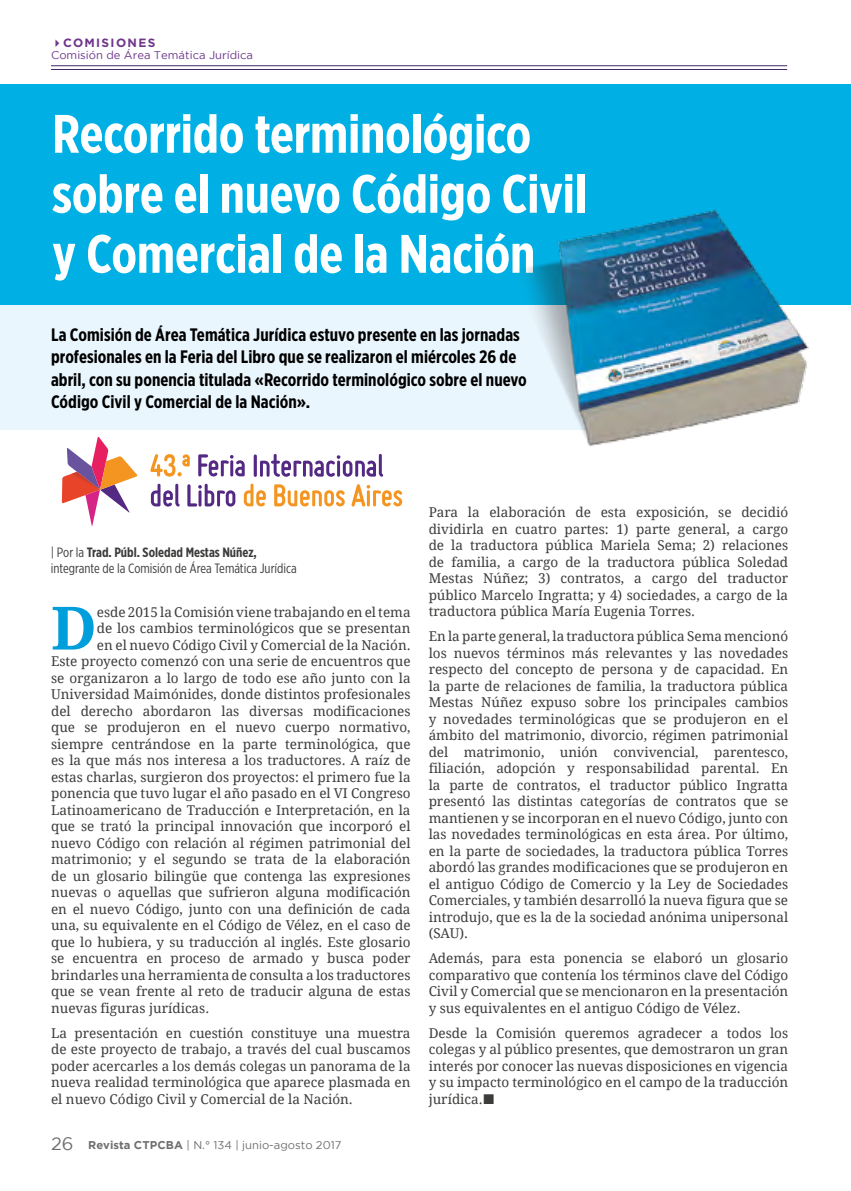
<style>
.page{position:relative;width:851px;height:1191px;background:#fff}
.page>*{position:absolute;margin:0;border:0;box-sizing:border-box;transform-origin:0 0}
.t1{font:700 59.7px "Droid Serif";color:#009edb}
.t2{font:700 54px/60px "Gotham X Narrow";letter-spacing:-.005em;color:#fff}
.t3{font:700 18px/22.5px "Gotham X Narrow";letter-spacing:.005em;color:#000}
.t4{font:13.5px/16.5px "Droid Serif";color:#3c3c3b;text-align:justify}
.t5{font:13.5px/16.5px "Gotham X Narrow";color:#3c3c3b}
.t6{font:700 12px "Gotham";letter-spacing:.11em;color:#70378d}
.t7{font:11.25px "Gotham";color:#706f6f}
.t8{font:11.25px "Gotham";color:#70378d}
.s1{font-weight:700}
.s2{font-size:18px}
</style>
<div class="page">
<div style="left:0;top:84px;width:850px;height:220px;background:#00b0e4"></div>
<div style="left:0;top:306px;width:662px;height:124px;background:#eaf6fd"></div>
<hr style="left:51px;top:65px;width:736px;height:1px;background:#432768">
<hr style="left:51px;top:69px;width:736px;height:1px;background:#432768">
<img style="left:489px;top:209px;width:359px;height:238px">
<svg style="left:198px;top:454px;width:47px;height:23px"></svg>
<hr style="left:254px;top:454px;width:3px;height:23px;background:#542984;border-radius:2px">
<svg style="left:260px;top:454px;width:123px;height:23px"></svg>
<svg style="left:151px;top:484px;width:29px;height:23px"></svg>
<svg style="left:187px;top:484px;width:48px;height:22px"></svg>
<svg style="left:244px;top:483px;width:22px;height:24px"></svg>
<svg style="left:274px;top:484px;width:71px;height:23px"></svg>
<svg style="left:351px;top:484px;width:51px;height:23px"></svg>
<svg style="left:62px;top:436px;width:75px;height:90px"></svg>
<svg style="left:150px;top:454px;width:40px;height:22px"></svg>
<p class="t6" style="left:51px;top:34px;width:106px">✔COMISIONES</p>
<p class="t8" style="left:51px;top:48px;width:203px">Comisión de Área Temática Jurídica</p>
<h2 class="t2" style="left:52px;top:103px;width:536px">Recorrido terminológico sobre el nuevo Código Civil y Comercial de la Nación</h2>
<p class="t3" style="left:51px;top:323px;width:477px">La Comisión de Área Temática Jurídica estuvo presente en las jornadas profesionales en la Feria del Libro que se realizaron el miércoles 26 de abril, con su ponencia titulada «Recorrido terminológico sobre el nuevo Código Civil y Comercial de la Nación».</p>
<p class="t5" style="left:51px;top:543px;width:247px">| Por la <span class="s1">Trad. Públ. Soledad Mestas Núñez, </span>integrante de la Comisión de Área Temática Jurídica</p>
<h1 class="t1" style="left:51px;top:594px;width:47px">D</h1>
<p class="t4" style="left:97px;top:603px;width:315px">esde 2015 la Comisión viene trabajando en el tema</p>
<p class="t4" style="left:97px;top:620px;width:315px">de los cambios terminológicos que se presentan</p>
<p class="t4" style="left:97px;top:636px;width:315px">en el nuevo Código Civil y Comercial de la Nación.</p>
<p class="t4" style="left:51px;top:653px;width:361px">Este proyecto comenzó con una serie de encuentros que</p>
<p class="t4" style="left:51px;top:669px;width:361px">se organizaron a lo largo de todo ese año junto con la</p>
<p class="t4" style="left:51px;top:686px;width:361px">Universidad Maimónides, donde distintos profesionales</p>
<p class="t4" style="left:51px;top:702px;width:361px">del derecho abordaron las diversas modificaciones</p>
<p class="t4" style="left:51px;top:719px;width:361px">que se produjeron en el nuevo cuerpo normativo,</p>
<p class="t4" style="left:51px;top:735px;width:361px">siempre centrándose en la parte terminológica, que</p>
<p class="t4" style="left:51px;top:752px;width:361px">es la que más nos interesa a los traductores. A raíz de</p>
<p class="t4" style="left:51px;top:768px;width:361px">estas charlas, surgieron dos proyectos: el primero fue la</p>
<p class="t4" style="left:51px;top:785px;width:361px">ponencia que tuvo lugar el año pasado en el VI Congreso</p>
<p class="t4" style="left:51px;top:801px;width:361px">Latinoamericano de Traducción e Interpretación, en la</p>
<p class="t4" style="left:51px;top:818px;width:361px">que se trató la principal innovación que incorporó el</p>
<p class="t4" style="left:51px;top:834px;width:361px">nuevo Código con relación al régimen patrimonial del</p>
<p class="t4" style="left:51px;top:851px;width:361px">matrimonio; y el segundo se trata de la elaboración</p>
<p class="t4" style="left:51px;top:867px;width:361px">de un glosario bilingüe que contenga las expresiones</p>
<p class="t4" style="left:51px;top:884px;width:361px">nuevas o aquellas que sufrieron alguna modificación</p>
<p class="t4" style="left:51px;top:900px;width:361px">en el nuevo Código, junto con una definición de cada</p>
<p class="t4" style="left:51px;top:917px;width:361px">una, su equivalente en el Código de Vélez, en el caso de</p>
<p class="t4" style="left:51px;top:933px;width:361px">que lo hubiera, y su traducción al inglés. Este glosario</p>
<p class="t4" style="left:51px;top:950px;width:361px">se encuentra en proceso de armado y busca poder</p>
<p class="t4" style="left:51px;top:966px;width:361px">brindarles una herramienta de consulta a los traductores</p>
<p class="t4" style="left:51px;top:983px;width:361px">que se vean frente al reto de traducir alguna de estas</p>
<p class="t4" style="left:51px;top:999px;width:160px">nuevas figuras jurídicas.</p>
<p class="t4" style="left:51px;top:1024px;width:361px">La presentación en cuestión constituye una muestra de este proyecto de trabajo, a través del cual buscamos poder acercarles a los demás colegas un panorama de la nueva realidad terminológica que aparece plasmada en el nuevo Código Civil y Comercial de la Nación.</p>
<p class="t7" style="left:51px;top:1138px;width:292px"><span class="s2">26</span> <span class="s1">Revista CTPCBA</span> | N.° 134 | junio-agosto 2017</p>
<p class="t4" style="left:428px;top:504px;width:361px">Para la elaboración de esta exposición, se decidió dividirla en cuatro partes: 1) parte general, a cargo de la traductora pública Mariela Sema; 2) relaciones de familia, a cargo de la traductora pública Soledad Mestas Núñez; 3) contratos, a cargo del traductor público Marcelo Ingratta; y 4) sociedades, a cargo de la traductora pública María Eugenia Torres.</p>
<p class="t4" style="left:428px;top:628px;width:361px">En la parte general, la traductora pública Sema mencionó los nuevos términos más relevantes y las novedades respecto del concepto de persona y de capacidad. En la parte de relaciones de familia, la traductora pública Mestas Núñez expuso sobre los principales cambios y novedades terminológicas que se produjeron en el ámbito del matrimonio, divorcio, régimen patrimonial del matrimonio, unión convivencial, parentesco, filiación, adopción y responsabilidad parental. En la parte de contratos, el traductor público Ingratta presentó las distintas categorías de contratos que se mantienen y se incorporan en el nuevo Código, junto con las novedades terminológicas en esta área. Por último, en la parte de sociedades, la traductora pública Torres abordó las grandes modificaciones que se produjeron en el antiguo Código de Comercio y la Ley de Sociedades Comerciales, y también desarrolló la nueva figura que se introdujo, que es la de la sociedad anónima unipersonal (SAU).</p>
<p class="t4" style="left:428px;top:950px;width:361px">Además, para esta ponencia se elaboró un glosario comparativo que contenía los términos clave del Código Civil y Comercial que se mencionaron en la presentación y sus equivalentes en el antiguo Código de Vélez.</p>
<p class="t4" style="left:428px;top:1024px;width:361px">Desde la Comisión queremos agradecer a todos los colegas y al público presentes, que demostraron un gran interés por conocer las nuevas disposiciones en vigencia y su impacto terminológico en el campo de la traducción jurídica.</p>
</div>
